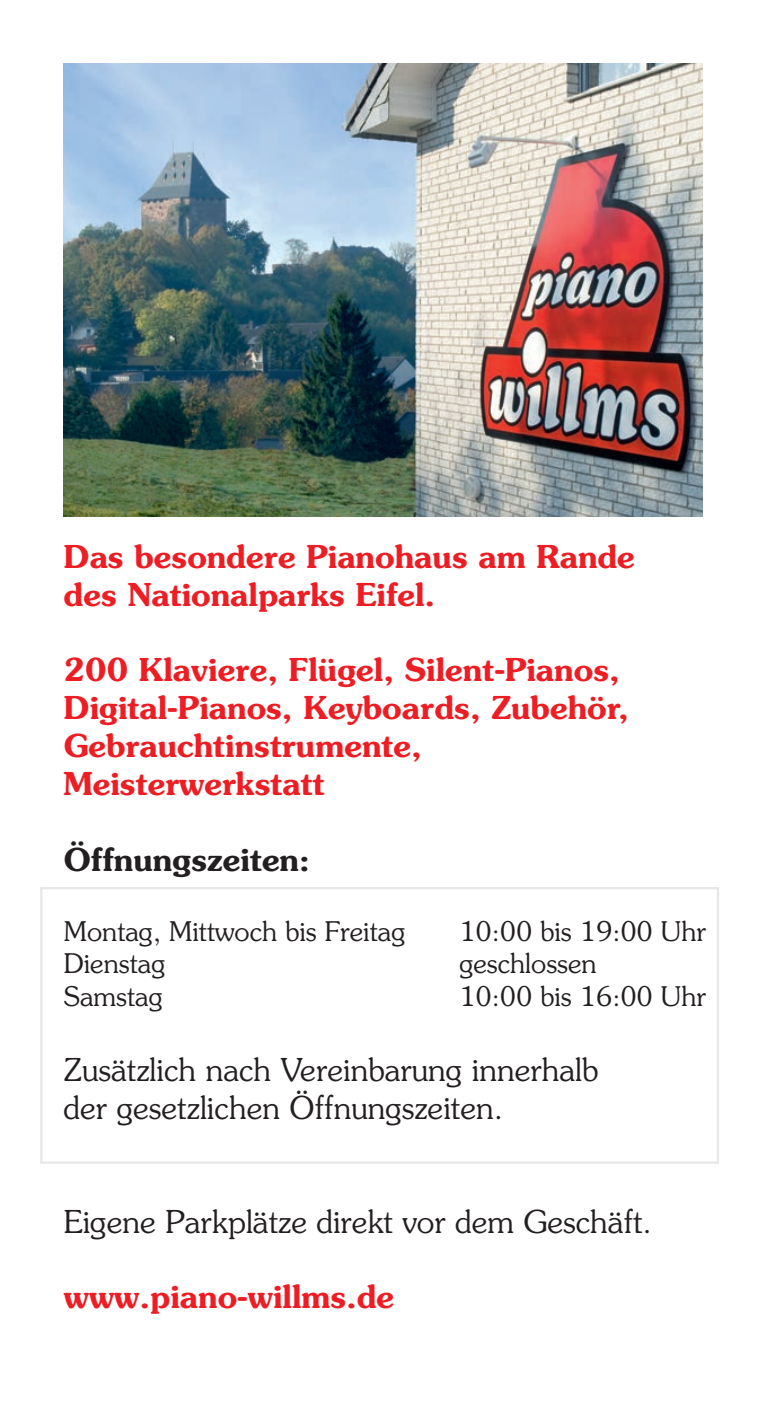
<style>
.page{position:relative;width:766px;height:1404px;background:#fff}
.page>*{position:absolute;margin:0;border:0;box-sizing:border-box;transform-origin:0 0}
.t1{font:600 31.5px/37.8px "Souvenir Std";color:#ee1d23}
.t2{font:300 31.5px/37.8px "Souvenir Std";color:#231f20}
.t3{font:600 31.5px "Souvenir Std";color:#231f20}
.t4{font:300 27px "Souvenir Std";color:#231f20}
</style>
<div class="page">
<img style="left:64px;top:64px;width:638px;height:453px">
<div style="left:40px;top:887px;width:678px;height:276px;border:2px solid #e6e7e9"></div>
<p class="t1" style="left:64px;top:538px;width:572px">Das besondere Pianohaus am Rande des Nationalparks Eifel.</p>
<p class="t1" style="left:64px;top:651px;width:566px">200 Klaviere, Flügel, Silent-Pianos,<br>Digital-Pianos, Keyboards, Zubehör,<br>Gebrauchtinstrumente,<br>Meisterwerkstatt</p>
<p class="t3" style="left:64px;top:839px;width:247px">Öffnungszeiten:</p>
<p class="t4" style="left:64px;top:914px;width:343px">Montag, Mittwoch bis Freitag</p>
<p class="t4" style="left:459px;top:914px;width:248px">10:00 bis 19:00 Uhr</p>
<p class="t4" style="left:64px;top:947px;width:103px">Dienstag</p>
<p class="t4" style="left:459px;top:947px;width:139px">geschlossen</p>
<p class="t4" style="left:64px;top:979px;width:100px">Samstag</p>
<p class="t4" style="left:459px;top:979px;width:248px">10:00 bis 16:00 Uhr</p>
<p class="t2" style="left:64px;top:1051px;width:536px">Zusätzlich nach Vereinbarung innerhalb der gesetzlichen Öffnungszeiten.</p>
<p class="t2" style="left:64px;top:1202px;width:589px">Eigene Parkplätze direkt vor dem Geschäft.</p>
<p class="t1" style="left:64px;top:1277px;width:332px">www.piano-willms.de</p>
</div>
